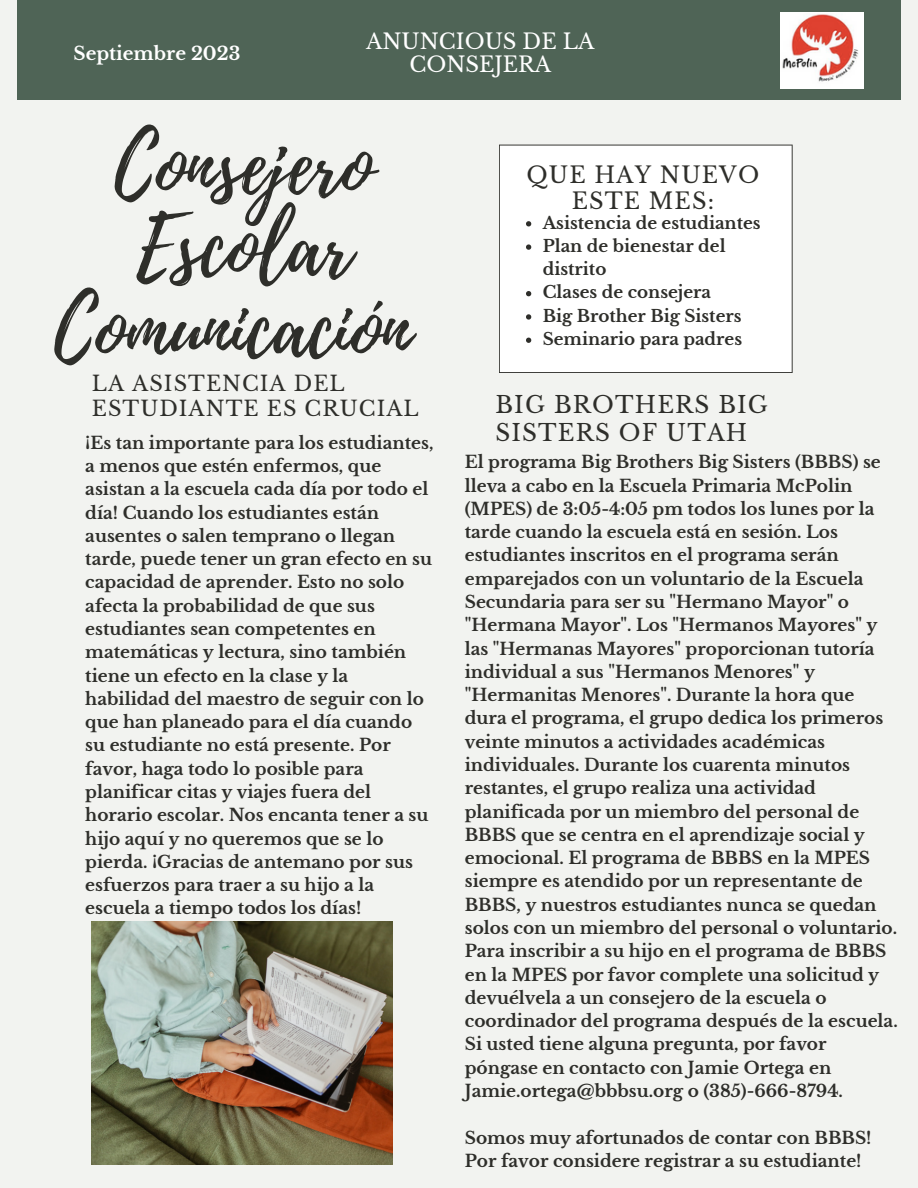
<style>
.page{position:relative;width:918px;height:1188px;background:#f2f3f0}
.page>*{position:absolute;margin:0;border:0;box-sizing:border-box;transform-origin:0 0}
.t1{font:81.9px/81.4px "Playlist Script";color:#2e2e2a;text-align:center}
.t2{font:23.1px/27.5px "Libre Baskerville";letter-spacing:.05em;color:#2e2e2a}
.t3{font:22.5px/26.4px "Libre Baskerville";letter-spacing:.05em;color:#2e2e2a;text-align:center}
.t4{font:21.15px/23.2px "Libre Baskerville";color:#fff;text-align:center}
.t5{font:20.85px/24.9px "Libre Baskerville";letter-spacing:.05em;color:#2e2e2a}
.t6{font:700 18.3px "Libre Baskerville";color:#fff}
.t7{font:700 16.95px/23.2px "Libre Baskerville";color:#2e2e2a}
.t8{font:700 16.8px/23.2px "Libre Baskerville";color:#2e2e2a}
</style>
<div class="page">
<div style="left:17px;top:0;width:883px;height:100px;background:#4f6456"></div>
<div style="left:499px;top:145px;width:294px;height:228px;background:#fff"></div>
<img style="left:92px;top:922px;width:300px;height:243px">
<img style="left:781px;top:12px;width:83px;height:77px">
<svg style="left:526px;top:221px;width:5px;height:5px"></svg>
<svg style="left:526px;top:244px;width:5px;height:6px"></svg>
<svg style="left:526px;top:291px;width:5px;height:5px"></svg>
<svg style="left:526px;top:314px;width:5px;height:6px"></svg>
<svg style="left:526px;top:338px;width:5px;height:5px"></svg>
<p class="t6" style="left:74px;top:42px;width:168px">Septiembre 2023</p>
<p class="t4" style="left:366px;top:30px;width:230px">ANUNCIOUS DE LA<br>CONSEJERA</p>
<p class="t1" style="left:54px;top:127px;width:358px">Consejero<br>Escolar<br>Comunicación</p>
<p class="t5" style="left:92px;top:371px;width:329px">LA ASISTENCIA DEL<br>ESTUDIANTE ES CRUCIAL</p>
<p class="t7" style="left:85px;top:431px;width:350px">¡Es tan importante para los estudiantes, a menos que estén enfermos, que asistan a la escuela cada día por todo el día! Cuando los estudiantes están ausentes o salen temprano o llegan tarde, puede tener un gran efecto en su capacidad de aprender. Esto no solo afecta la probabilidad de que sus estudiantes sean competentes en matemáticas y lectura, sino también tiene un efecto en la clase y la habilidad del maestro de seguir con lo que han planeado para el día cuando su estudiante no está presente. Por favor, haga todo lo posible para planificar citas y viajes fuera del horario escolar. Nos encanta tener a su hijo aquí y no queremos que se lo pierda. ¡Gracias de antemano por sus esfuerzos para traer a su hijo a la escuela a tiempo todos los días!</p>
<p class="t3" style="left:526px;top:162px;width:234px">QUE HAY NUEVO<br>ESTE MES:</p>
<p class="t8" style="left:543px;top:211px;width:219px">Asistencia de estudiantes</p>
<p class="t8" style="left:543px;top:234px;width:184px">Plan de bienestar del distrito</p>
<p class="t8" style="left:543px;top:281px;width:170px">Clases de consejera</p>
<p class="t8" style="left:543px;top:304px;width:200px">Big Brother Big Sisters</p>
<p class="t8" style="left:543px;top:328px;width:201px">Seminario para padres</p>
<p class="t2" style="left:495px;top:392px;width:274px">BIG BROTHERS BIG<br>SISTERS OF UTAH</p>
<p class="t7" style="left:465px;top:451px;width:434px">El programa Big Brothers Big Sisters (BBBS) se lleva a cabo en la Escuela Primaria McPolin (MPES) de 3:05-4:05 pm todos los lunes por la tarde cuando la escuela está en sesión. Los estudiantes inscritos en el programa serán emparejados con un voluntario de la Escuela Secundaria para ser su "Hermano Mayor" o "Hermana Mayor". Los "Hermanos Mayores" y las "Hermanas Mayores" proporcionan tutoría individual a sus "Hermanos Menores" y "Hermanitas Menores". Durante la hora que dura el programa, el grupo dedica los primeros veinte minutos a actividades académicas individuales. Durante los cuarenta minutos restantes, el grupo realiza una actividad planificada por un miembro del personal de BBBS que se centra en el aprendizaje social y emocional. El programa de BBBS en la MPES siempre es atendido por un representante de BBBS, y nuestros estudiantes nunca se quedan solos con un miembro del personal o voluntario.<br>Para inscribir a su hijo en el programa de BBBS en la MPES por favor complete una solicitud y devuélvela a un consejero de la escuela o coordinador del programa después de la escuela.<br>Si usted tiene alguna pregunta, por favor póngase en contacto con Jamie Ortega en Jamie.ortega@bbbsu.org o (385)-666-8794.</p>
<p class="t7" style="left:465px;top:1126px;width:408px">Somos muy afortunados de contar con BBBS!<br>Por favor considere registrar a su estudiante!</p>
</div>
